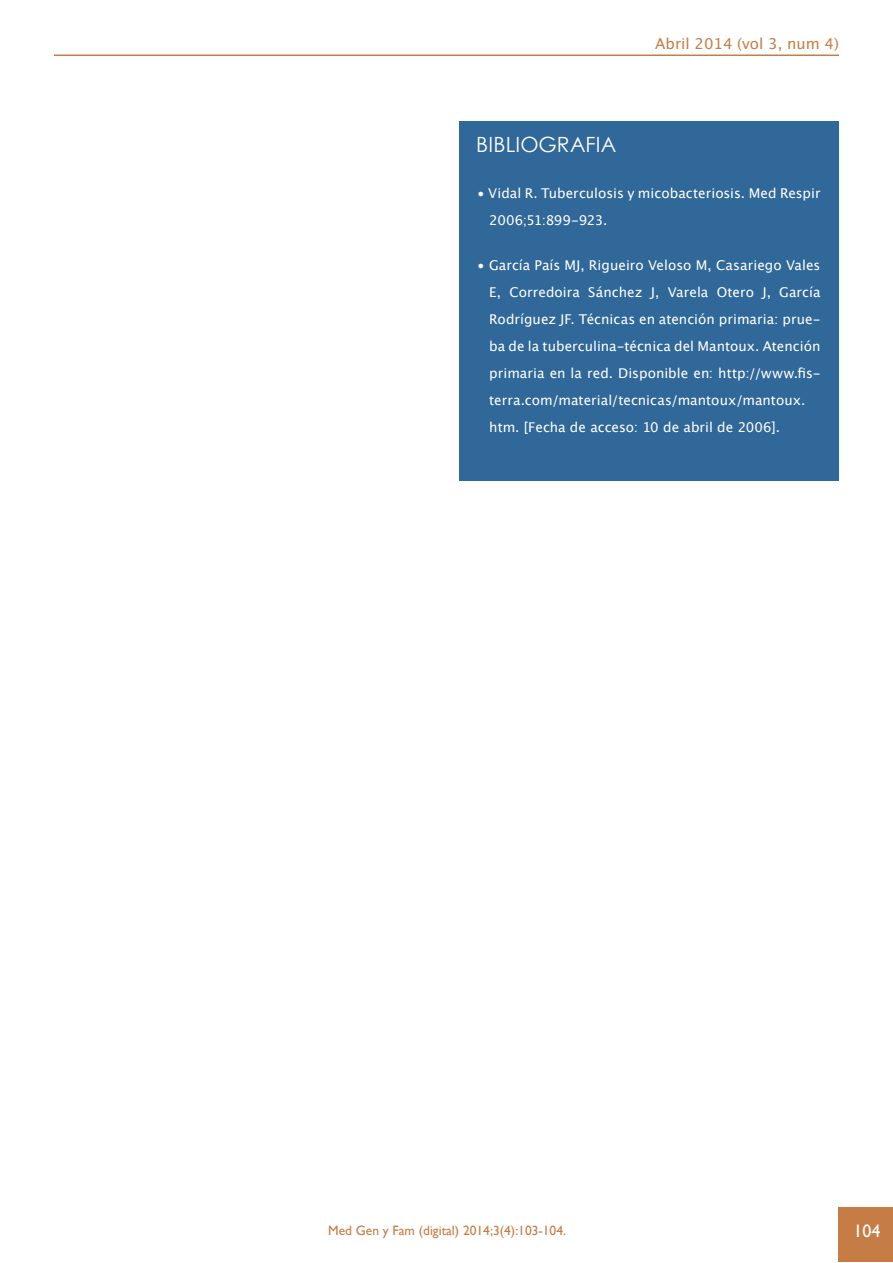
<style>
.page{position:relative;width:893px;height:1263px;background:#fff}
.page>*{position:absolute;margin:0;border:0;box-sizing:border-box;transform-origin:0 0}
.Bibliografía_título{font:21px "Century Gothic";letter-spacing:.005em;color:#fff}
.t1{font:18px "Gill Sans";color:#fff}
.t2{font:15px "Lucida Grande";color:#c57d45}
.Conclusion{font:13.5px/27px "Lucida Grande";color:#fff}
.t3{font:13.5px "Gill Sans";color:#c57d45}
</style>
<div class="page">
<hr style="left:54px;top:55px;width:785px;height:1px;background:#c57d45">
<div style="left:839px;top:1208px;width:54px;height:54px;background:#c57d45"></div>
<div style="left:459px;top:121px;width:380px;height:359px;background:#306899"></div>
<p class="t2" style="left:655px;top:35px;width:185px">Abril 2014 (vol 3, num 4)</p>
<p class="Bibliografía_título" style="left:476px;top:130px;width:141px">BIBLIOGRAFIA</p>
<p class="Conclusion" style="left:489px;top:180px;width:333px;text-indent:-12px">• Vidal R. Tuberculosis y micobacteriosis. Med Respir<br>2006;51:899-923.</p>
<p class="Conclusion" style="left:489px;top:252px;width:333px;text-indent:-12px">• García País MJ, Rigueiro Veloso M, Casariego Vales E, Corredoira Sánchez J, Varela Otero J, García Rodríguez JF. Técnicas en atención primaria: prue&shy;ba de la tuberculina-técnica del Mantoux. Atención primaria en la red. Disponible en: http://www.fis&shy;terra.com/material/tecnicas/mantoux/mantoux. htm. [Fecha de acceso: 10 de abril de 2006].</p>
<p class="t3" style="left:328px;top:1223px;width:239px">Med Gen y Fam (digital) 2014;3(4):103-104.</p>
<p class="t1" style="left:854px;top:1221px;width:28px">104</p>
</div>
